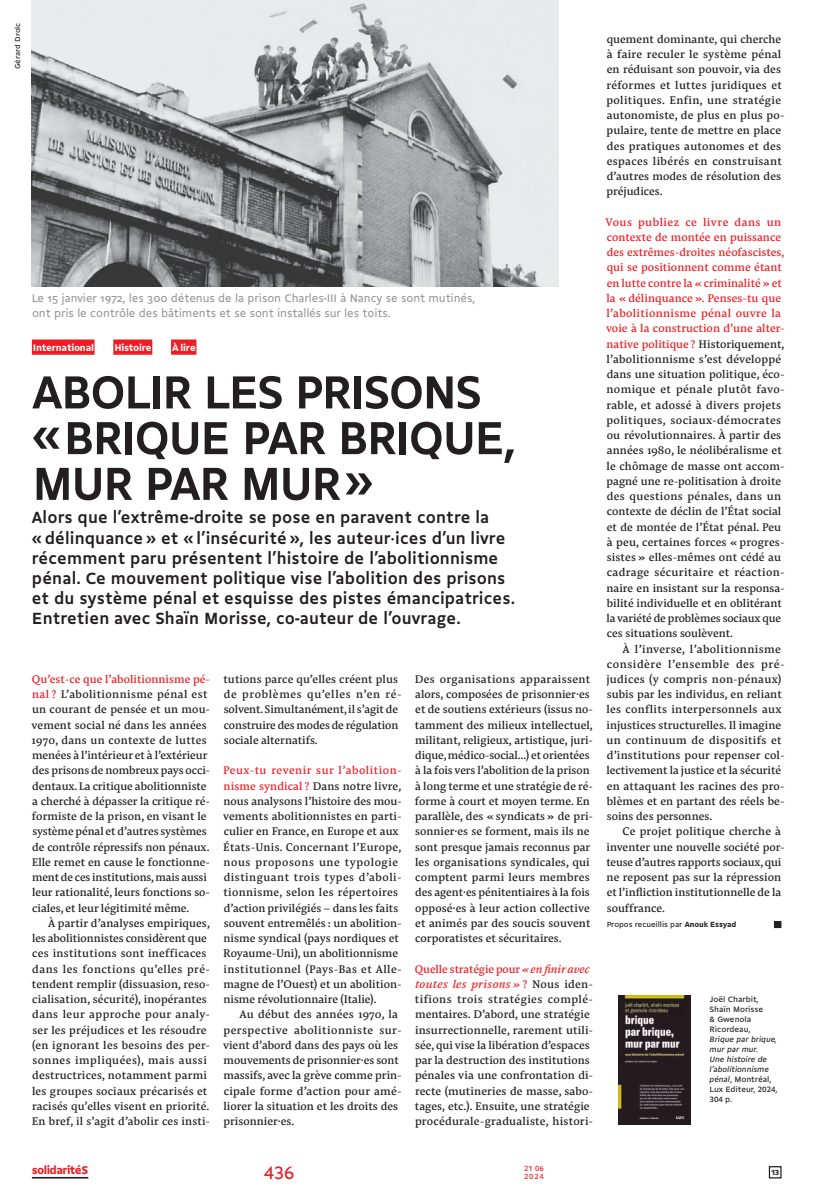
<style>
.page{position:relative;width:833px;height:1198px;background:#fff}
.page>*{position:absolute;margin:0;border:0;box-sizing:border-box;transform-origin:0 0}
.Titre_40{font:700 50px/45.8px "Gemeli";letter-spacing:-.05em;color:#231f20}
.t1{font:19.38px "Gemeli";color:#ee1d23}
.Chapeau{font:700 17.5px/20.2px "Gemeli";letter-spacing:.005em;color:#231f20}
.Légendes{font:11.88px/15.2px "Gemeli";letter-spacing:-.01em;color:#939598}
.t2{font:700 11.88px "Gemeli Micro";letter-spacing:-.05em;color:#ee1d23}
.Texte_100{font:11.5px/15.2px "Pensum Pro";letter-spacing:.005em;color:#231f20}
.Texte_90{font:11.5px/15.2px "Pensum Pro";letter-spacing:.005em;color:#231f20}
.Titre_27{font:700 10px "Gemeli Micro";letter-spacing:-.025em;color:#fff}
.Signature_multi{font:8.12px/10px "Gemeli Micro";letter-spacing:-.01em;color:#231f20}
.Signature_auteur_seul{font:7.75px "Gemeli Micro";letter-spacing:-.01em;color:#231f20}
.t3{font:7.75px/7.5px "Gemeli Micro";letter-spacing:.09em;color:#ee1d23}
.t4{font:700 7.75px "Gemeli Micro";color:#231f20}
.Credits_bas_al_droite{font:7.5px "Gemeli Micro";color:#231f20}
.s1{color:#ee1d23}
.s2{font-style:italic;color:#ee1d23}
.s3{font-weight:700}
.s4{font-style:italic}
</style>
<div class="page">
<div style="left:769px;top:1166px;width:12px;height:12px;border:1px solid #231f20"></div>
<hr style="left:32px;top:1177px;width:56px;height:1px;background:#231f20">
<img style="left:32px;top:0;width:526px;height:287px">
<div style="left:774px;top:921px;width:7px;height:7px;background:#231f20"></div>
<div style="left:32px;top:339px;width:63px;height:16px;background:#ee1d23"></div>
<div style="left:113px;top:339px;width:39px;height:16px;background:#ee1d23"></div>
<div style="left:171px;top:339px;width:25px;height:16px;background:#ee1d23"></div>
<img style="left:618px;top:995px;width:73px;height:130px">
<p class="Credits_bas_al_droite" style="left:12px;top:69px;width:48px;rotate:-90deg">Gérard Drolc</p>
<p class="Légendes" style="left:32px;top:290px;width:445px">Le 15 janvier 1972, les 300 détenus de la prison Charles-III à Nancy se sont mutinés, ont pris le contrôle des bâtiments et se sont installés sur les toits.</p>
<p class="Titre_27" style="left:33px;top:340px;width:63px">International</p>
<p class="Titre_27" style="left:114px;top:340px;width:39px">Histoire</p>
<p class="Titre_27" style="left:172px;top:340px;width:25px">À lire</p>
<p class="Titre_40" style="left:32px;top:366px;width:486px">ABOLIR LES PRISONS « BRIQUE PAR BRIQUE,<br>MUR PAR MUR »</p>
<p class="Chapeau" style="left:32px;top:506px;width:485px">Alors que l’extrême-droite se pose en paravent contre la<br>« délinquance » et « l’insécurité », les auteur·ices d’un livre récemment paru présentent l’histoire de l’abolitionnisme pénal. Ce mouvement politique vise l’abolition des prisons et du système pénal et esquisse des pistes émancipatrices.<br>Entretien avec Shaïn Morisse, co-auteur de l’ouvrage.</p>
<p class="Texte_90" style="left:32px;top:671px;width:180px"><span class="s1">Qu’est-ce que l’abolitionnisme pé&shy;nal ?</span> L’abolitionnisme pénal est un courant de pensée et un mou&shy;vement social né dans les années 1970, dans un contexte de luttes menées à l’intérieur et à l’extérieur des prisons de nombreux pays occi&shy;dentaux. La critique abolitionniste a cherché à dépasser la critique ré&shy;formiste de la prison, en visant le système pénal et d’autres systèmes de contrôle répressifs non pénaux.<br>Elle remet en cause le fonctionne&shy;ment de ces institutions, mais aussi leur rationalité, leurs fonctions so&shy;ciales, et leur légitimité même.</p>
<p class="Texte_90" style="left:32px;top:915px;width:180px;text-indent:16px">À partir d’analyses empiriques, les abolitionnistes considèrent que ces institutions sont inefficaces dans les fonctions qu’elles pré&shy;tendent remplir (dissuasion, reso&shy;cialisation, sécurité), inopérantes dans leur approche pour analy&shy;ser les préjudices et les résoudre (en ignorant les besoins des per&shy;sonnes impliquées), mais aussi destructrices, notamment parmi les groupes sociaux précarisés et racisés qu’elles visent en priorité.<br>En bref, il s’agit d’abolir ces insti-</p>
<p class="Texte_90" style="left:223px;top:671px;width:180px">tutions parce qu’elles créent plus de problèmes qu’elles n’en ré&shy;solvent. Simultanément, il s’agit de construire des modes de régulation sociale alternatifs.</p>
<p class="Texte_90" style="left:223px;top:763px;width:180px"><span class="s1">Peux-tu revenir sur l’abolition&shy;nisme syndical ?</span> Dans notre livre, nous analysons l’histoire des mou&shy;vements abolitionnistes en parti&shy;culier en France, en Europe et aux États-Unis. Concernant l’Europe, nous proposons une typologie distinguant trois types d’aboli&shy;tionnisme, selon les répertoires d’action privilégiés – dans les faits souvent entremêlés : un abolition&shy;nisme syndical (pays nordiques et Royaume-Uni), un abolitionnisme institutionnel (Pays-Bas et Alle&shy;magne de l’Ouest) et un abolition&shy;nisme révolutionnaire (Italie).</p>
<p class="Texte_100" style="left:223px;top:1006px;width:180px;text-indent:17px">Au début des années 1970, la perspective abolitionniste sur&shy;vient d’abord dans des pays où les mouvements de prisonnier·es sont massifs, avec la grève comme prin&shy;cipale forme d’action pour amé&shy;liorer la situation et les droits des prisonnier·es.</p>
<p class="Texte_100" style="left:415px;top:671px;width:180px">Des organisations apparaissent alors, composées de prisonnier·es et de soutiens extérieurs (issus no&shy;tamment des milieux intellectuel, militant, religieux, artistique, juri&shy;dique, médico-social…) et orientées à la fois vers l’abolition de la prison à long terme et une stratégie de ré&shy;forme à court et moyen terme. En parallèle, des « syndicats » de pri&shy;sonnier·es se forment, mais ils ne sont presque jamais reconnus par les organisations syndicales, qui comptent parmi leurs membres des agent·es pénitentiaires à la fois opposé·es à leur action collective et animés par des soucis souvent corporatistes et sécuritaires.</p>
<p class="Texte_100" style="left:415px;top:961px;width:180px"><span class="s1">Quelle stratégie pour</span> <span class="s2">« en finir avec toutes les prisons »</span> <span class="s1">?</span> Nous iden&shy;tifions trois stratégies complé&shy;mentaires. D’abord, une stratégie insurrectionnelle, rarement utili&shy;sée, qui vise la libération d’espaces par la destruction des institutions pénales via une confrontation di&shy;recte (mutineries de masse, sabo&shy;tages, etc.). Ensuite, une stratégie procédurale-gradualiste, histori-</p>
<p class="Texte_100" style="left:606px;top:31px;width:180px">quement dominante, qui cherche à faire reculer le système pénal en réduisant son pouvoir, via des réformes et luttes juridiques et politiques. Enfin, une stratégie autonomiste, de plus en plus po&shy;pulaire, tente de mettre en place des pratiques autonomes et des espaces libérés en construisant d’autres modes de résolution des préjudices.</p>
<p class="Texte_100" style="left:605px;top:214px;width:180px"><span class="s1">Vous publiez ce livre dans un contexte de montée en puissance des extrêmes-droites néofascistes, qui se positionnent comme étant en lutte contre la « criminalité » et la « délinquance ». Penses-tu que l’abolitionnisme pénal ouvre la voie à la construction d’une alter&shy;native politique ?</span> Historiquement, l’abolitionnisme s’est développé dans une situation politique, éco&shy;nomique et pénale plutôt favo&shy;rable, et adossé à divers projets politiques, sociaux-démocrates ou révolutionnaires. À partir des années 1980, le néolibéralisme et le chômage de masse ont accom&shy;pagné une re-politisation à droite des questions pénales, dans un contexte de déclin de l’État social et de montée de l’État pénal. Peu à peu, certaines forces « progres&shy;sistes » elles-mêmes ont cédé au cadrage sécuritaire et réaction&shy;naire en insistant sur la responsa&shy;bilité individuelle et en oblitérant la variété de problèmes sociaux que ces situations soulèvent.</p>
<p class="Texte_100" style="left:606px;top:641px;width:180px;text-indent:16px">À l’inverse, l’abolitionnisme considère l’ensemble des pré&shy;judices (y compris non-pénaux) subis par les individus, en reliant les conflits interpersonnels aux injustices structurelles. Il imagine un continuum de dispositifs et d’institutions pour repenser col&shy;lectivement la justice et la sécurité en attaquant les racines des pro&shy;blèmes et en partant des réels be&shy;soins des personnes.</p>
<p class="Texte_100" style="left:606px;top:823px;width:180px;text-indent:16px">Ce projet politique cherche à inventer une nouvelle société por&shy;teuse d’autres rapports sociaux, qui ne reposent pas sur la répression et l’infliction institutionnelle de la souffrance.</p>
<p class="Signature_auteur_seul" style="left:606px;top:918px;width:131px">Propos recueillis par <span class="s3">Anouk Essyad</span></p>
<p class="Signature_multi" style="left:709px;top:993px;width:70px">Joël Charbit,<br>Shaïn Morisse<br>&amp; Gwenola<br>Ricordeau,<br><span class="s4">Brique par brique, mur par mur.<br>Une histoire de l’abolitionnisme pénal</span>, Montréal,<br>Lux Editeur, 2024,<br>304 p.</p>
<p class="t2" style="left:32px;top:1161px;width:58px">solidaritéS</p>
<h2 class="t1" style="left:264px;top:1158px;width:32px">436</h2>
<p class="t4" style="left:771px;top:1167px;width:9px">13</p>
<p class="t3" style="left:524px;top:1164px;width:21px">21 06<br>2024</p>
</div>
